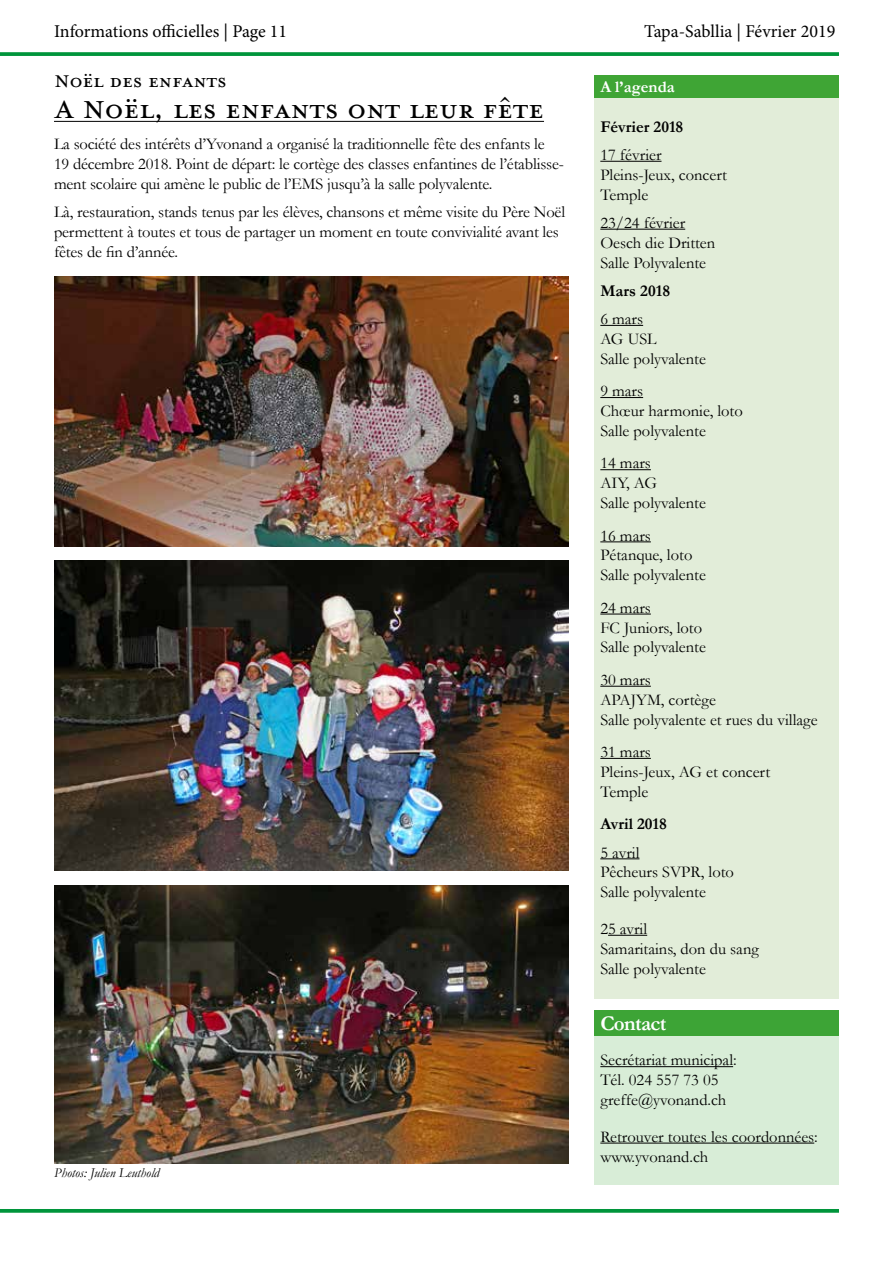
<style>
.page{position:relative;width:893px;height:1263px;background:#fff}
.page>*{position:absolute;margin:0;border:0;box-sizing:border-box;transform-origin:0 0}
.t1{font:39px "Mrs Eaves Petite Caps OT";letter-spacing:-.01em;color:#000}
.t2{font:27px "Mrs Eaves Petite Caps OT";letter-spacing:-.01em;color:#000}
.t3{font:700 21px "Garamond";letter-spacing:-.03em;color:#fff}
.t4{font:18px "Minion Pro";color:#000}
.t5{font:16.5px/19.8px "Garamond";color:#000}
.t6{font:700 16.5px "Garamond";color:#000}
.t7{font:700 16.5px "Garamond";color:#fff}
.t8{font:italic 13.5px "Garamond";color:#000}
</style>
<div class="page">
<svg style="left:0;top:52px;width:839px;height:4px;fill:#06973f"></svg>
<svg style="left:0;top:1209px;width:839px;height:4px;fill:#00953b"></svg>
<hr style="left:54px;top:121px;width:490px;height:1px;background:#000">
<img style="left:54px;top:276px;width:515px;height:270px">
<img style="left:54px;top:885px;width:515px;height:278px">
<img style="left:54px;top:560px;width:515px;height:311px">
<div style="left:594px;top:75px;width:245px;height:23px;background:#3fa535"></div>
<div style="left:594px;top:98px;width:245px;height:900px;background:#e2edd9"></div>
<hr style="left:600px;top:161px;width:61px;height:1px;background:#000">
<hr style="left:600px;top:229px;width:85px;height:1px;background:#000">
<hr style="left:600px;top:325px;width:43px;height:1px;background:#000">
<hr style="left:600px;top:397px;width:43px;height:1px;background:#000">
<hr style="left:600px;top:469px;width:51px;height:1px;background:#000">
<hr style="left:600px;top:541px;width:51px;height:1px;background:#000">
<hr style="left:600px;top:614px;width:51px;height:1px;background:#000">
<hr style="left:600px;top:686px;width:51px;height:1px;background:#000">
<hr style="left:600px;top:758px;width:51px;height:1px;background:#000">
<hr style="left:600px;top:858px;width:39px;height:1px;background:#000">
<hr style="left:608px;top:935px;width:39px;height:1px;background:#000">
<div style="left:594px;top:1010px;width:245px;height:26px;background:#3da436"></div>
<div style="left:594px;top:1036px;width:245px;height:148px;background:#d8edd7"></div>
<hr style="left:600px;top:1066px;width:133px;height:1px;background:#000">
<hr style="left:600px;top:1143px;width:214px;height:1px;background:#000">
<p class="t4" style="left:54px;top:19px;width:235px">Informations officielles | Page 11</p>
<p class="t4" style="left:644px;top:19px;width:192px">Tapa-Sabllia | Février 2019</p>
<h2 class="t2" style="left:54px;top:64px;width:174px">Noël des enfants</h2>
<h1 class="t1" style="left:54px;top:85px;width:491px">A Noël, les enfants ont leur fête</h1>
<p class="t5" style="left:54px;top:134px;width:511px">La société des intérêts d’Yvonand a organisé la traditionnelle fête des enfants le<br>19 décembre 2018. Point de départ: le cortège des classes enfantines de l’établisse&shy;ment scolaire qui amène le public de l’EMS jusqu’à la salle polyvalente.</p>
<p class="t5" style="left:54px;top:202px;width:513px">Là, restauration, stands tenus par les élèves, chansons et même visite du Père Noël permettent à toutes et tous de partager un moment en toute convivialité avant les fêtes de fin d’année.</p>
<p class="t7" style="left:600px;top:77px;width:76px">A l’agenda</p>
<p class="t6" style="left:600px;top:117px;width:85px">Février 2018</p>
<p class="t5" style="left:600px;top:145px;width:128px">17 février<br>Pleins-Jeux, concert<br>Temple</p>
<p class="t5" style="left:600px;top:213px;width:116px">23/24 février<br>Oesch die Dritten<br>Salle Polyvalente</p>
<p class="t6" style="left:600px;top:281px;width:71px">Mars 2018</p>
<p class="t5" style="left:600px;top:309px;width:107px">6 mars<br>AG USL<br>Salle polyvalente</p>
<p class="t5" style="left:600px;top:381px;width:144px">9 mars<br>Chœur harmonie, loto<br>Salle polyvalente</p>
<p class="t5" style="left:600px;top:453px;width:107px">14 mars<br>AIY, AG<br>Salle polyvalente</p>
<p class="t5" style="left:600px;top:525px;width:107px">16 mars<br>Pétanque, loto<br>Salle polyvalente</p>
<p class="t5" style="left:600px;top:597px;width:107px">24 mars<br>FC Juniors, loto<br>Salle polyvalente</p>
<p class="t5" style="left:600px;top:670px;width:219px">30 mars<br>APAJYM, cortège<br>Salle polyvalente et rues du village</p>
<p class="t5" style="left:600px;top:742px;width:171px">31 mars<br>Pleins-Jeux, AG et concert<br>Temple</p>
<p class="t6" style="left:600px;top:814px;width:68px">Avril 2018</p>
<p class="t5" style="left:600px;top:842px;width:135px">5 avril<br>Pêcheurs SVPR, loto<br>Salle polyvalente</p>
<p class="t5" style="left:600px;top:919px;width:160px">25 avril<br>Samaritains, don du sang<br>Salle polyvalente</p>
<p class="t3" style="left:600px;top:1010px;width:68px">Contact</p>
<p class="t5" style="left:600px;top:1050px;width:138px">Secrétariat municipal:<br>Tél. 024 557 73 05 greffe@yvonand.ch</p>
<p class="t5" style="left:600px;top:1126px;width:219px">Retrouver toutes les coordonnées: www.yvonand.ch</p>
<p class="t8" style="left:54px;top:1165px;width:107px">Photos: Julien Leuthold</p>
</div>
